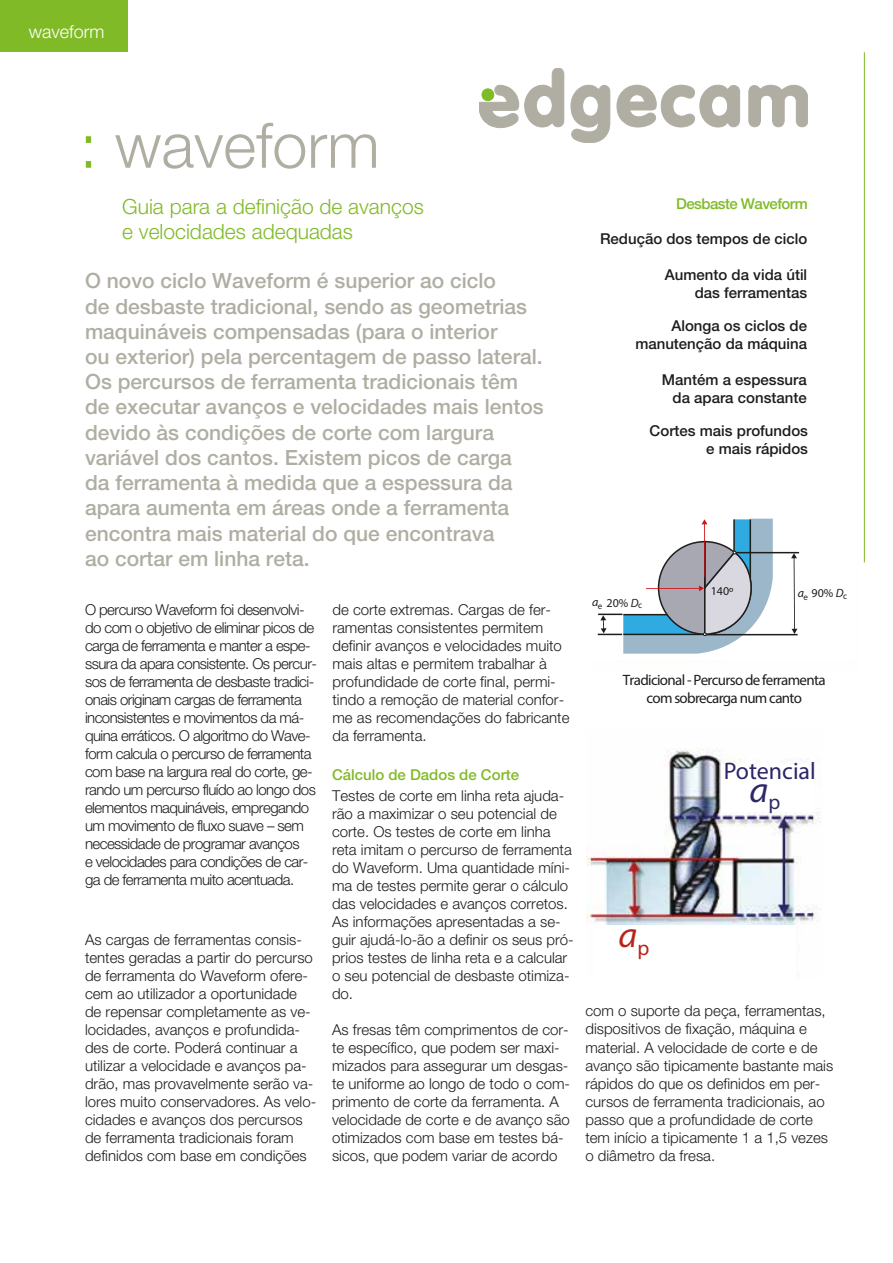
<style>
.page{position:relative;width:893px;height:1263px;background:#fff}
.page>*{position:absolute;margin:0;border:0;box-sizing:border-box;transform-origin:0 0}
.t1{font:300 63px "Helvetica Neue";color:#b0aea3}
.t2{font:italic 36px "Myriad Pro";color:#2c2967}
.t3{font:italic 36px "Myriad Pro";color:#b82218}
.t4{font:24px "Myriad Pro";color:#2b2568}
.t5{font:500 21px/25.2px "Helvetica Neue";color:#b0aea3}
.t6{font:300 21px/25.2px "Helvetica Neue";color:#80ba27}
.t7{font:300 18px "Helvetica Neue";color:#fff}
.t8{font:300 15px/18px "Helvetica Neue";color:#1d1d1b}
.t9{font:300 15px/18px "Helvetica Neue";letter-spacing:-.035em;color:#1d1d1b}
.t10{font:500 15px/18px "Helvetica Neue";color:#1d1d1b;text-align:right}
.t11{font:15px/18px "Myriad Pro";letter-spacing:-.045em;color:#1d1d1b;text-align:center}
.t12{font:500 15px "Helvetica Neue";color:#80ba27}
.t13{font:500 15px "Helvetica Neue";letter-spacing:-.035em;color:#80ba27}
.t14{font:12px "Myriad Pro";color:#1d1d1b}
.s1{color:#80ba27}
.s2{font-style:italic}
</style>
<div class="page">
<div style="left:0;top:0;width:128px;height:51px;background:#80ba27"></div>
<svg style="left:525px;top:68px;width:39px;height:59px"></svg>
<svg style="left:571px;top:85px;width:39px;height:58px"></svg>
<svg style="left:617px;top:85px;width:123px;height:42px"></svg>
<svg style="left:749px;top:85px;width:59px;height:42px"></svg>
<svg style="left:479px;top:85px;width:40px;height:43px"></svg>
<img style="left:587px;top:748px;width:234px;height:205px">
<hr style="left:864px;top:52px;width:1px;height:510px;background:#80ba27">
<div style="left:721px;top:764px;width:92px;height:47px;background:#fff"></div>
<div style="left:596px;top:926px;width:199px;height:63px;background:#fff"></div>
<hr style="left:735px;top:552px;width:64px;height:1px;background:#1d1d1b">
<hr style="left:705px;top:634px;width:93px;height:1px;background:#1d1d1b">
<svg style="left:791px;top:553px;width:6px;height:81px"></svg>
<svg style="left:598px;top:518px;width:175px;height:136px"></svg>
<p class="t7" style="left:29px;top:20px;width:77px">waveform</p>
<h1 class="t1" style="left:80px;top:107px;width:301px"><span class="s1">:</span> waveform</h1>
<h3 class="t6" style="left:122px;top:194px;width:303px">Guia para a definição de avanços e velocidades adequadas</h3>
<p class="t5" style="left:85px;top:268px;width:460px">O novo ciclo Waveform é superior ao ciclo<br>de desbaste tradicional, sendo as geometrias maquináveis compensadas (para o interior<br>ou exterior) pela percentagem de passo lateral.<br>Os percursos de ferramenta tradicionais têm de executar avanços e velocidades mais lentos devido às condições de corte com largura variável dos cantos. Existem picos de carga<br>da ferramenta à medida que a espessura da apara aumenta em áreas onde a ferramenta encontra mais material do que encontrava<br>ao cortar em linha reta.</p>
<p class="t9" style="left:85px;top:601px;width:234px">O percurso Waveform foi desenvolvi&shy;do com o objetivo de eliminar picos de carga de ferramenta e manter a espe&shy;ssura da apara consistente. Os percur&shy;sos de ferramenta de desbaste tradici&shy;onais originam cargas de ferramenta inconsistentes e movimentos da má&shy;quina erráticos. O algoritmo do Wave&shy;form calcula o percurso de ferramenta com base na largura real do corte, ge&shy;rando um percurso fluído ao longo dos elementos maquináveis, empregando um movimento de fluxo suave – sem necessidade de programar avanços<br>e velocidades para condições de car&shy;ga de ferramenta muito acentuada.</p>
<p class="t8" style="left:85px;top:931px;width:233px">As cargas de ferramentas consis&shy;tentes geradas a partir do percurso de ferramenta do Waveform ofere&shy;cem ao utilizador a oportunidade de repensar completamente as ve&shy;locidades, avanços e profundida&shy;des de corte. Poderá continuar a utilizar a velocidade e avanços pa&shy;drão, mas provavelmente serão va&shy;lores muito conservadores. As velo&shy;cidades e avanços dos percursos de ferramenta tradicionais foram definidos com base em condições</p>
<p class="t8" style="left:332px;top:600px;width:239px">de corte extremas. Cargas de fer&shy;ramentas consistentes permitem definir avanços e velocidades muito mais altas e permitem trabalhar à profundidade de corte final, permi&shy;tindo a remoção de material confor&shy;me as recomendações do fabricante da ferramenta.</p>
<p class="t12" style="left:332px;top:766px;width:189px">Cálculo de Dados de Corte</p>
<p class="t8" style="left:332px;top:787px;width:243px">Testes de corte em linha reta ajuda&shy;rão a maximizar o seu potencial de corte. Os testes de corte em linha reta imitam o percurso de ferramenta do Waveform. Uma quantidade míni&shy;ma de testes permite gerar o cálculo das velocidades e avanços corretos.<br>As informações apresentadas a se&shy;guir ajudá-lo-ão a definir os seus pró&shy;prios testes de linha reta e a calcular o seu potencial de desbaste otimiza&shy;do.</p>
<p class="t8" style="left:332px;top:1021px;width:240px">As fresas têm comprimentos de cor&shy;te específico, que podem ser maxi&shy;mizados para assegurar um desgas&shy;te uniforme ao longo de todo o com&shy;primento de corte da ferramenta. A velocidade de corte e de avanço são otimizados com base em testes bá&shy;sicos, que podem variar de acordo</p>
<p class="t13" style="left:676px;top:195px;width:133px">Desbaste Waveform</p>
<p class="t10" style="left:600px;top:229px;width:209px">Redução dos tempos de ciclo</p>
<p class="t10" style="left:665px;top:265px;width:144px">Aumento da vida útil das ferramentas</p>
<p class="t10" style="left:635px;top:316px;width:173px">Alonga os ciclos de manutenção da máquina</p>
<p class="t10" style="left:662px;top:370px;width:146px">Mantém a espessura da apara constante</p>
<p class="t10" style="left:650px;top:421px;width:160px">Cortes mais profundos e mais rápidos</p>
<p class="t14" style="left:592px;top:595px;width:51px"><span class="s2">a</span><sub>e</sub> 20% <span class="s2">D</span><sub>c</sub></p>
<p class="t14" style="left:711px;top:584px;width:24px">140º</p>
<p class="t14" style="left:798px;top:586px;width:51px"><span class="s2">a</span><sub>e</sub> 90% <span class="s2">D</span><sub>c</sub></p>
<p class="t11" style="left:623px;top:671px;width:204px">Tradicional - Percurso de ferramenta com sobrecarga num canto</p>
<h2 class="t3" style="left:618px;top:913px;width:32px">a<sub>p</sub></h2>
<h3 class="t4" style="left:724px;top:756px;width:94px">Potencial</h3>
<h2 class="t2" style="left:749px;top:767px;width:32px">a<sub>p</sub></h2>
<p class="t8" style="left:585px;top:1002px;width:249px">com o suporte da peça, ferramentas, dispositivos de fixação, máquina e material. A velocidade de corte e de avanço são tipicamente bastante mais rápidos do que os definidos em per&shy;cursos de ferramenta tradicionais, ao passo que a profundidade de corte tem início a tipicamente 1 a 1,5 vezes o diâmetro da fresa.</p>
</div>
